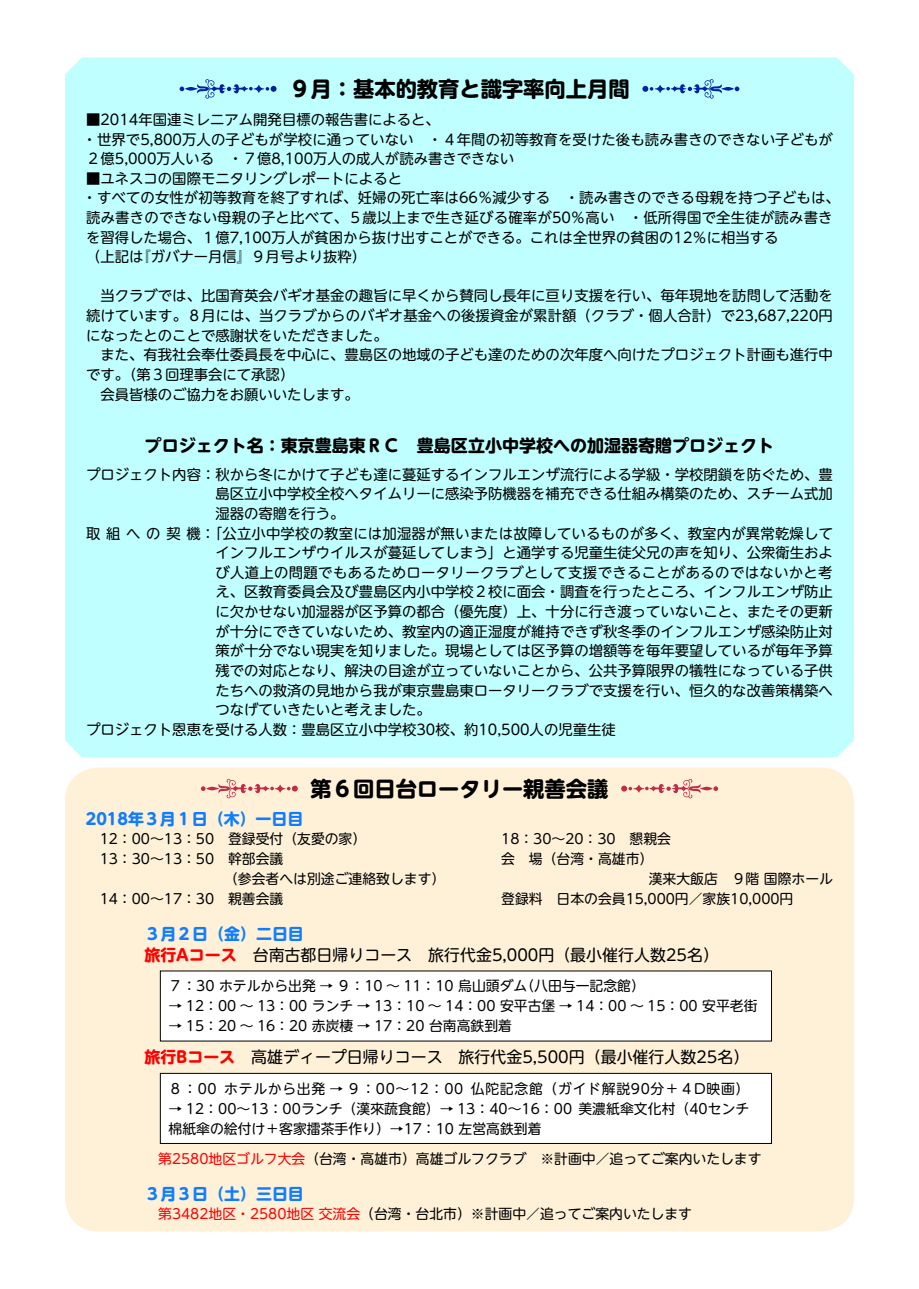
<style>
.page{position:relative;width:919px;height:1289px;background:#fff}
.page>*{position:absolute;margin:0;border:0;box-sizing:border-box;transform-origin:0 0}
.t1{font:700 21.3px "UD Shin M Go Pro";color:#000}
.t2{font:700 16.95px "UD Shin M Go Pro";color:#000}
.t3{font:15.9px/20.9px "UD Shin M Go Pro";color:#000}
.t4{font:700 15.9px "UD Shin M Go Pro";color:#107dff}
.t5{font:14.4px/19.6px "UD Shin M Go Pro";color:#000}
.t6{font:14.4px "UD Shin M Go Pro";letter-spacing:.025em;color:#000}
.t7{font:13.8px/19.8px "UD Shin M Go Pro";color:#000}
.t8{font:13.8px "UD Shin M Go Pro";letter-spacing:.05em;color:#000}
.s1{font-weight:700;color:#107dff}
.s2{font-weight:700;color:#f00}
.s3{color:#f00}
</style>
<div class="page">
<div style="left:65px;top:57px;width:789px;height:700px;background:#bfffff"></div>
<div style="left:65px;top:767px;width:789px;height:464px;background:#fff1d8;border-radius:34px"></div>
<div style="left:160px;top:970px;width:611px;height:71px;background:#fff"></div>
<div style="left:160px;top:1073px;width:611px;height:70px;background:#fff;border:1px solid #000"></div>
<svg style="left:201px;top:779px;width:97px;height:19px"></svg>
<svg style="left:621px;top:779px;width:97px;height:19px"></svg>
<svg style="left:179px;top:79px;width:97px;height:20px;background:#9dd7ee"></svg>
<svg style="left:642px;top:79px;width:97px;height:20px;background:#9dd7ee"></svg>
<h1 class="t1" style="left:289px;top:71px;width:342px">９月：基本的教育と識字率向上月間</h1>
<p class="t5" style="left:83px;top:109px;width:751px">■2014年国連ミレニアム開発目標の報告書によると、<br>・世界で5,800万人の子どもが学校に通っていない　・４年間の初等教育を受けた後も読み書きのできない子どもが<br>２億5,000万人いる　・７億8,100万人の成人が読み書きできない</p>
<p class="t5" style="left:83px;top:168px;width:758px">■ユネスコの国際モニタリングレポートによると<br>・すべての女性が初等教育を終了すれば、妊婦の死亡率は66％減少する　・読み書きのできる母親を持つ子どもは、読み書きのできない母親の子と比べて、５歳以上まで生き延びる確率が50％高い　・低所得国で全生徒が読み書きを習得した場合、１億7,100万人が貧困から抜け出すことができる。これは全世界の貧困の12％に相当する<br>（上記は『ガバナー月信』９月号より抜粋）</p>
<p class="t5" style="left:86px;top:285px;width:748px">　当クラブでは、比国育英会バギオ基金の趣旨に早くから賛同し長年に亘り支援を行い、毎年現地を訪問して活動を続けています。８月には、当クラブからのバギオ基金への後援資金が累計額（クラブ・個人合計）で23,687,220円になったとのことで感謝状をいただきました。<br>　また、有我社会奉仕委員長を中心に、豊島区の地域の子ども達のための次年度へ向けたプロジェクト計画も進行中です。（第３回理事会にて承認）<br>　会員皆様のご協力をお願いいたします。</p>
<p class="t2" style="left:145px;top:432px;width:631px">プロジェクト名：東京豊島東ＲＣ　豊島区立小中学校への加湿器寄贈プロジェクト</p>
<p class="t5" style="left:86px;top:464px;width:748px">プロジェクト内容：秋から冬にかけて子ども達に蔓延するインフルエンザ流行による学級・学校閉鎖を防ぐため、豊</p>
<p class="t5" style="left:215px;top:483px;width:619px">島区立小中学校全校へタイムリーに感染予防機器を補充できる仕組み構築のため、スチーム式加</p>
<p class="t5" style="left:215px;top:503px;width:131px">湿器の寄贈を行う。</p>
<p class="t5" style="left:86px;top:522px;width:748px">取組への契機：「公立小中学校の教室には加湿器が無いまたは故障しているものが多く、教室内が異常乾燥して</p>
<p class="t5" style="left:215px;top:542px;width:619px">インフルエンザウイルスが蔓延してしまう」と通学する児童生徒父兄の声を知り、公衆衛生およ</p>
<p class="t6" style="left:215px;top:560px;width:618px">び人道上の問題でもあるためロータリークラブとして支援できることがあるのではないかと考</p>
<p class="t5" style="left:215px;top:581px;width:619px">え、区教育委員会及び豊島区内小中学校２校に面会・調査を行ったところ、インフルエンザ防止</p>
<p class="t5" style="left:215px;top:601px;width:619px">に欠かせない加湿器が区予算の都合（優先度）上、十分に行き渡っていないこと、またその更新</p>
<p class="t5" style="left:215px;top:620px;width:619px">が十分にできていないため、教室内の適正湿度が維持できず秋冬季のインフルエンザ感染防止対</p>
<p class="t5" style="left:215px;top:640px;width:619px">策が十分でない現実を知りました。現場としては区予算の増額等を毎年要望しているが毎年予算</p>
<p class="t5" style="left:215px;top:660px;width:619px">残での対応となり、解決の目途が立っていないことから、公共予算限界の犠牲になっている子供</p>
<p class="t5" style="left:215px;top:679px;width:619px">たちへの救済の見地から我が東京豊島東ロータリークラブで支援を行い、恒久的な改善策構築へ</p>
<p class="t5" style="left:215px;top:699px;width:217px">つなげていきたいと考えました。</p>
<p class="t5" style="left:86px;top:718px;width:531px">プロジェクト恩恵を受ける人数：豊島区立小中学校30校、約10,500人の児童生徒</p>
<h1 class="t1" style="left:310px;top:771px;width:299px">第６回日台ロータリー親善会議</h1>
<p class="t4" style="left:86px;top:806px;width:219px">2018年３月１日（木）一日目</p>
<p class="t7" style="left:100px;top:828px;width:268px">12：00～13：50　登録受付（友愛の家）</p>
<p class="t7" style="left:100px;top:848px;width:185px">13：30～13：50　幹部会議</p>
<p class="t7" style="left:224px;top:867px;width:223px">（参会者へは別途ご連絡致します）</p>
<p class="t7" style="left:100px;top:887px;width:185px">14：00～17：30　親善会議</p>
<p class="t7" style="left:501px;top:828px;width:171px">18：30～20：30　懇親会</p>
<p class="t7" style="left:501px;top:848px;width:154px">会　場（台湾・高雄市）</p>
<p class="t7" style="left:648px;top:867px;width:186px">漢来大飯店　９階国際ホール</p>
<p class="t7" style="left:501px;top:887px;width:293px">登録料　日本の会員15,000円／家族10,000円</p>
<p class="t3" style="left:144px;top:922px;width:576px"><span class="s1">３月２日（金）二日目<br></span><span class="s2">旅行Aコース</span>　台南古都日帰りコース　旅行代金5,000円（最小催行人数25名）</p>
<p class="t7" style="left:169px;top:975px;width:478px">７：30 ホテルから出発 → ９：10 ～ 11：10 烏山頭ダム（八田与一記念館）</p>
<p class="t7" style="left:169px;top:995px;width:590px">→ 12：00 ～ 13：00 ランチ → 13：10 ～ 14：00 安平古堡 → 14：00 〜 15：00 安平老街</p>
<p class="t7" style="left:169px;top:1015px;width:345px">→ 15：20 ～ 16：20 赤炭棲 → 17：20 台南高鉄到着</p>
<p class="t3" style="left:144px;top:1045px;width:606px"><span class="s2">旅行Bコース</span>　高雄ディープ日帰りコース　旅行代金5,500円（最小催行人数25名）</p>
<p class="t8" style="left:169px;top:1077px;width:582px">８：00 ホテルから出発 → ９：00～12：00 仏陀記念館（ガイド解説90分＋４D映画）</p>
<p class="t7" style="left:169px;top:1097px;width:582px">→ 12：00～13：00ランチ（漢來蔬食館）→ 13：40～16：00 美濃紙傘文化村（40センチ棉紙傘の絵付け＋客家擂茶手作り）→17：10 左営高鉄到着</p>
<p class="t7" style="left:144px;top:1148px;width:618px"><span class="s3">　第2580地区ゴルフ大会</span>（台湾・高雄市）高雄ゴルフクラブ　※計画中／追ってご案内いたします</p>
<p class="t4" style="left:144px;top:1181px;width:161px">３月３日（土）三日目</p>
<p class="t7" style="left:144px;top:1203px;width:549px"><span class="s3">　第3482地区・2580地区交流会</span>（台湾・台北市）※計画中／追ってご案内いたします</p>
</div>
